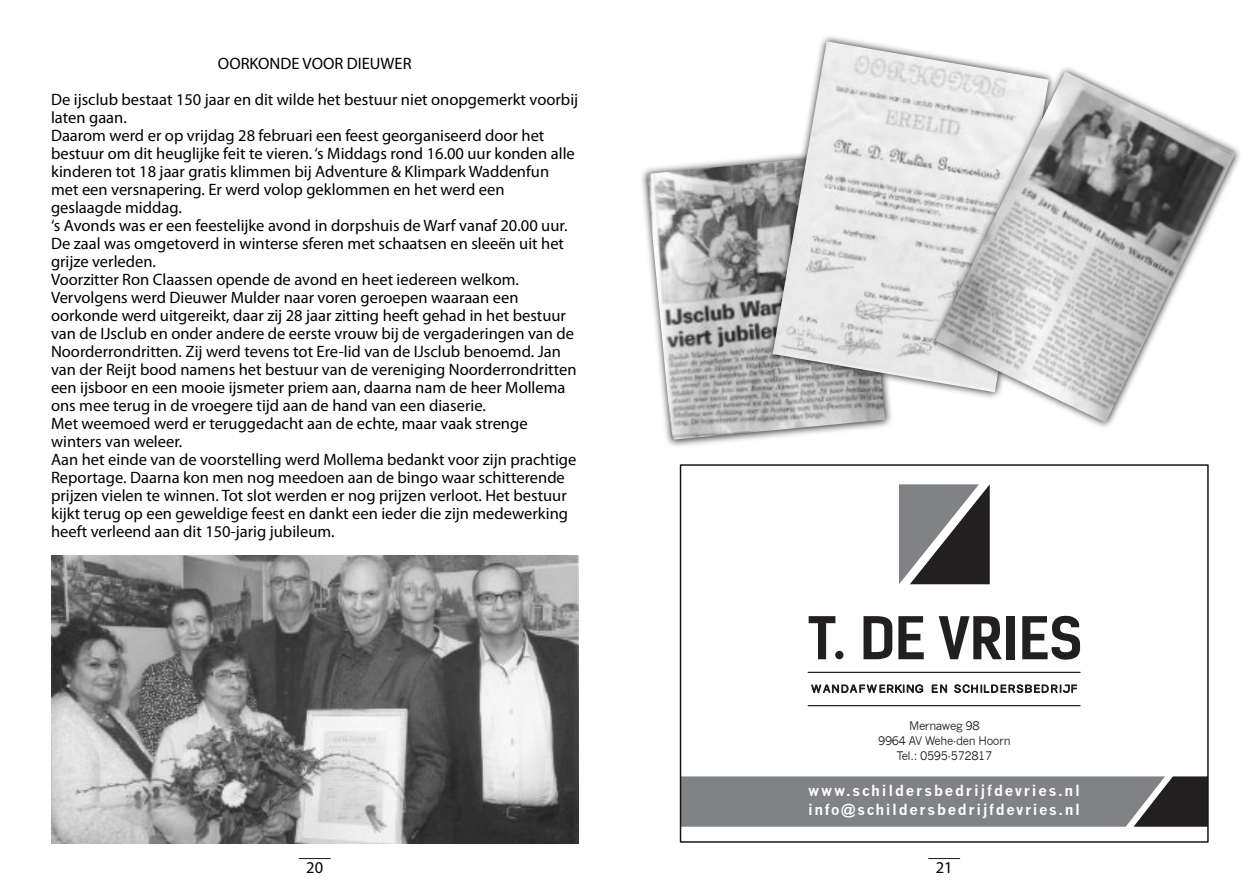
<style>
.page{position:relative;width:1259px;height:893px;background:#fff}
.page>*{position:absolute;margin:0;border:0;box-sizing:border-box;transform-origin:0 0}
.t1{font:16.5px/18px "Myriad Pro";color:#000;text-align:center}
.t2{font:700 14.7px/18.9px "News Gothic";letter-spacing:.11em;color:#fff}
.t3{font:11.55px/14.9px "News Gothic";letter-spacing:-.035em;color:#221f20;text-align:center}
</style>
<div class="page">
<hr style="left:928px;top:858px;width:31px;height:1px;background:#181715">
<hr style="left:299px;top:858px;width:31px;height:1px;background:#181715">
<img style="left:51px;top:555px;width:527px;height:288px">
<svg style="left:683px;top:776px;width:522px;height:51px;background:#7a7c7f"></svg>
<div style="left:835px;top:651px;width:8px;height:8px;background:#221f20;border-radius:50%"></div>
<svg style="left:808px;top:616px;width:27px;height:43px"></svg>
<svg style="left:863px;top:616px;width:29px;height:43px"></svg>
<svg style="left:898px;top:616px;width:25px;height:43px"></svg>
<svg style="left:938px;top:616px;width:64px;height:43px"></svg>
<div style="left:1007px;top:616px;width:8px;height:43px;background:#221f20"></div>
<svg style="left:1022px;top:616px;width:58px;height:44px"></svg>
<svg style="left:899px;top:484px;width:90px;height:100px;background:#676668"></svg>
<hr style="left:808px;top:672px;width:272px;height:1px;background:#221f20">
<hr style="left:808px;top:705px;width:272px;height:1px;background:#221f20">
<svg style="left:932px;top:685px;width:15px;height:8px"></svg>
<svg style="left:811px;top:684px;width:112px;height:9px"></svg>
<svg style="left:954px;top:684px;width:122px;height:9px"></svg>
<div style="left:680px;top:464px;width:528px;height:379px;border:2px solid #181715"></div>
<img style="left:641px;top:170px;width:251px;height:277px">
<img style="left:646px;top:157px;width:239px;height:283px">
<img style="left:765px;top:36px;width:127px;height:364px">
<img style="left:772px;top:41px;width:219px;height:351px">
<img style="left:928px;top:64px;width:312px;height:363px">
<img style="left:935px;top:71px;width:300px;height:352px">
<p class="t1" style="left:51px;top:47px;width:529px;line-height:36px">OORKONDE VOOR DIEUWER<br>De ijsclub bestaat 150 jaar en dit wilde het bestuur niet onopgemerkt voorbij</p>
<p class="t1" style="left:51px;top:110px;width:527px;text-align:left">laten gaan.<br>Daarom werd er op vrijdag 28 februari een feest georganiseerd door het bestuur om dit heuglijke feit te vieren. ‘s Middags rond 16.00 uur konden alle kinderen tot 18 jaar gratis klimmen bij Adventure &amp; Klimpark Waddenfun met een versnapering. Er werd volop geklommen en het werd een geslaagde middag.<br>‘s Avonds was er een feestelijke avond in dorpshuis de Warf vanaf 20.00 uur.<br>De zaal was omgetoverd in winterse sferen met schaatsen en sleeën uit het grijze verleden.<br>Voorzitter Ron Claassen opende de avond en heet iedereen welkom.<br>Vervolgens werd Dieuwer Mulder naar voren geroepen waaraan een oorkonde werd uitgereikt, daar zij 28 jaar zitting heeft gehad in het bestuur van de IJsclub en onder andere de eerste vrouw bij de vergaderingen van de Noorderrondritten. Zij werd tevens tot Ere-lid van de IJsclub benoemd. Jan van der Reijt bood namens het bestuur van de vereniging Noorderrondritten een ijsboor en een mooie ijsmeter priem aan, daarna nam de heer Mollema ons mee terug in de vroegere tijd aan de hand van een diaserie.<br>Met weemoed werd er teruggedacht aan de echte, maar vaak strenge winters van weleer.<br>Aan het einde van de voorstelling werd Mollema bedankt voor zijn prachtige Reportage. Daarna kon men nog meedoen aan de bingo waar schitterende prijzen vielen te winnen. Tot slot werden er nog prijzen verloot. Het bestuur kijkt terug op een geweldige feest en dankt een ieder die zijn medewerking heeft verleend aan dit 150-jarig jubileum.</p>
<p class="t3" style="left:878px;top:719px;width:134px">Mernaweg 98<br>9964 AV Wehe-den Hoorn<br>Tel.: 0595-572817</p>
<p class="t2" style="left:808px;top:783px;width:273px">www.schildersbedrijfdevries.nl info@schildersbedrijfdevries.nl</p>
<p class="t1" style="left:306px;top:859px;width:18px">20</p>
<p class="t1" style="left:935px;top:859px;width:18px">21</p>
</div>
